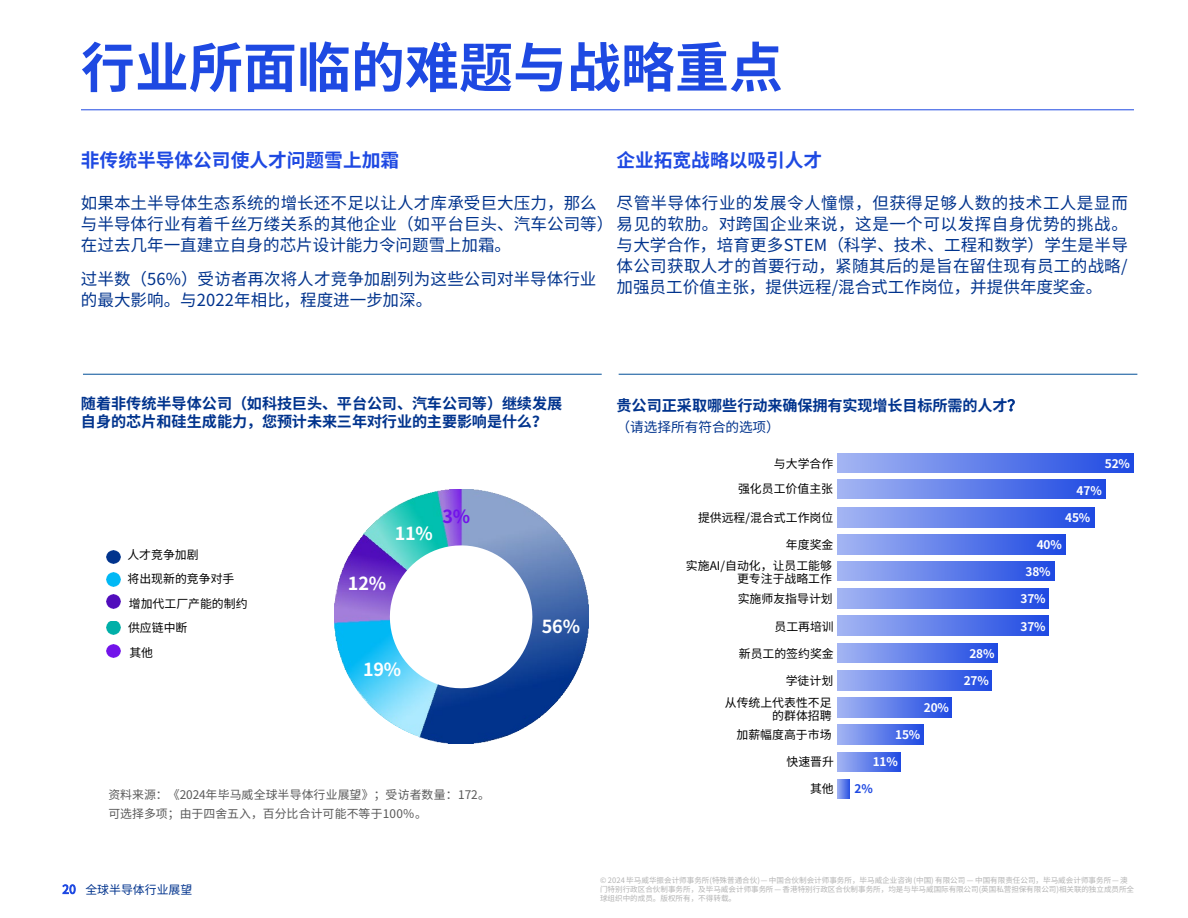
<style>
.page{position:relative;width:1188px;height:918px;background:#fff}
.page>*{position:absolute;margin:0;border:0;box-sizing:border-box;transform-origin:0 0}
.t1{font:700 54px "Noto Sans CJ Ksc";color:#1e49e2}
.t2{font:700 18.75px "Noto Sans CJ Ksc";color:#1e49e2}
.t3{font:700 18px "Noto Sans CJ Ksc";letter-spacing:-.01em;color:#fff}
.t4{font:700 18px "Noto Sans CJ Ksc";color:#7213ea}
.t5{font:16.5px/20.9px "Noto Sans CJ Ksc";color:#00338d}
.t6{font:16.5px "Noto Sans CJ Ksc";letter-spacing:.02em;color:#00338d}
.t7{font:700 15.15px/18px "Noto Sans CJ Ksc";color:#00338d}
.t8{font:13.65px "Noto Sans CJ Ksc";color:#00338d}
.t9{font:11.85px/24.6px "Noto Sans CJ Ksc";color:#000;text-align:right}
.t10{font:11.85px/19px "Noto Sans CJ Ksc";color:#595959}
.t11{font:700 11.85px "Noto Sans CJ Ksc";letter-spacing:-.015em;color:#fff}
.t12{font:11.85px "Noto Sans CJ Ksc";color:#00338d}
.t13{font:700 11.85px "Noto Sans CJ Ksc";color:#1e49e2}
.t14{font:7.5px/9px "Noto Sans CJ Ksc";color:#b3b3b3}
.s1{font-weight:400}
.s2{color:#1e49e2}
</style>
<div class="page">
<hr style="left:81px;top:109px;width:1053px;height:1px;background:#1e49e2">
<hr style="left:83px;top:374px;width:519px;height:1px;background:#004e98">
<hr style="left:619px;top:374px;width:518px;height:1px;background:#004e98">
<img style="left:838px;top:453px;width:296px;height:20px">
<img style="left:838px;top:479px;width:268px;height:20px">
<img style="left:838px;top:507px;width:256px;height:20px">
<img style="left:838px;top:535px;width:228px;height:19px">
<img style="left:838px;top:589px;width:211px;height:19px">
<img style="left:838px;top:561px;width:216px;height:20px">
<img style="left:838px;top:616px;width:211px;height:20px">
<img style="left:838px;top:643px;width:159px;height:20px">
<img style="left:838px;top:670px;width:153px;height:20px">
<img style="left:838px;top:698px;width:114px;height:19px">
<img style="left:838px;top:725px;width:85px;height:19px">
<img style="left:838px;top:752px;width:62px;height:19px">
<img style="left:838px;top:779px;width:11px;height:19px">
<img style="left:363px;top:490px;width:225px;height:254px">
<svg style="left:334px;top:535px;width:198px;height:202px"></svg>
<img style="left:107px;top:550px;width:13px;height:14px">
<svg style="left:107px;top:573px;width:13px;height:13px"></svg>
<img style="left:107px;top:594px;width:13px;height:14px">
<svg style="left:107px;top:621px;width:13px;height:13px"></svg>
<img style="left:107px;top:644px;width:13px;height:14px">
<h1 class="t1" style="left:81px;top:37px;width:704px">行业所面临的难题与战略重点</h1>
<p class="t2" style="left:81px;top:150px;width:320px">非传统半导体公司使人才问题雪上加霜</p>
<p class="t2" style="left:616px;top:150px;width:207px">企业拓宽战略以吸引人才</p>
<p class="t5" style="left:81px;top:193px;width:1049px">如果本土半导体生态系统的增长还不足以让人才库承受巨大压力，那么<br>与半导体行业有着千丝万缕关系的其他企业（如平台巨头、汽车公司等）易见的软肋。对跨国企业来说，这是一个可以发挥自身优势的挑战。在过去几年一直建立自身的芯片设计能力令问题雪上加霜。</p>
<p class="t5" style="left:81px;top:269px;width:517px">过半数（56%）受访者再次将人才竞争加剧列为这些公司对半导体行业的最大影响。与2022年相比，程度进一步加深。</p>
<p class="t6" style="left:616px;top:194px;width:513px">尽管半导体行业的发展令人憧憬，但获得足够人数的技术工人是显而</p>
<p class="t5" style="left:616px;top:235px;width:513px;text-align:justify">与大学合作，培育更多STEM（科学、技术、工程和数学）学生是半导体公司获取人才的首要行动，紧随其后的是旨在留住现有员工的战略/加强员工价值主张，提供远程/混合式工作岗位，并提供年度奖金。</p>
<p class="t7" style="left:81px;top:395px;width:483px">随着非传统半导体公司（如科技巨头、平台公司、汽车公司等）继续发展自身的芯片和硅生成能力，您预计未来三年对行业的主要影响是什么？</p>
<p class="t9" style="left:127px;top:542px;width:73px">人才竞争加剧</p>
<p class="t9" style="left:128px;top:567px;width:122px;text-align:left">将出现新的竞争对手增加代工厂产能的制约供应链中断<br>其他</p>
<p class="t3" style="left:395px;top:523px;width:40px">11%</p>
<p class="t4" style="left:442px;top:506px;width:29px">3%</p>
<p class="t3" style="left:348px;top:574px;width:40px">12%</p>
<p class="t3" style="left:363px;top:659px;width:40px">19%</p>
<p class="t10" style="left:108px;top:785px;width:383px">资料来源：《2024年毕马威全球半导体行业展望》；受访者数量：172。可选择多项；由于四舍五入，百分比合计可能不等于100％。</p>
<p class="t3" style="left:542px;top:616px;width:40px">56%</p>
<p class="t7" style="left:616px;top:397px;width:408px">贵公司正采取哪些行动来确保拥有实现增长目标所需的人才<span class="s1">？</span></p>
<p class="t8" style="left:616px;top:419px;width:165px">（请选择所有符合的选项）</p>
<p class="t9" style="left:774px;top:451px;width:61px">与大学合作</p>
<p class="t11" style="left:1105px;top:457px;width:27px">52%</p>
<p class="t9" style="left:738px;top:476px;width:97px">强化员工价值主张</p>
<p class="t9" style="left:698px;top:505px;width:137px">提供远程/混合式工作岗位</p>
<p class="t9" style="left:686px;top:559px;width:148px;line-height:13.4px">实施AI/自动化，让员工能够更专注于战略工作</p>
<p class="t9" style="left:738px;top:587px;width:97px">实施师友指导计划</p>
<p class="t9" style="left:786px;top:533px;width:49px">年度奖金</p>
<p class="t9" style="left:774px;top:614px;width:61px">员工再培训</p>
<p class="t9" style="left:739px;top:641px;width:97px">新员工的签约奖金</p>
<p class="t9" style="left:786px;top:668px;width:49px">学徒计划</p>
<p class="t9" style="left:725px;top:696px;width:108px;line-height:13.4px">从传统上代表性不足的群体招聘</p>
<p class="t9" style="left:737px;top:723px;width:97px">加薪幅度高于市场</p>
<p class="t9" style="left:786px;top:750px;width:49px">快速晋升</p>
<p class="t9" style="left:810px;top:777px;width:25px">其他</p>
<p class="t11" style="left:924px;top:701px;width:27px">20%</p>
<p class="t11" style="left:895px;top:728px;width:27px">15%</p>
<p class="t11" style="left:873px;top:755px;width:27px">11%</p>
<p class="t13" style="left:855px;top:782px;width:20px">2%</p>
<p class="t11" style="left:969px;top:647px;width:27px">28%</p>
<p class="t11" style="left:964px;top:674px;width:27px">27%</p>
<p class="t11" style="left:1077px;top:484px;width:27px">47%</p>
<p class="t11" style="left:1065px;top:511px;width:27px">45%</p>
<p class="t11" style="left:1037px;top:538px;width:27px">40%</p>
<p class="t11" style="left:1025px;top:565px;width:27px">38%</p>
<p class="t11" style="left:1021px;top:592px;width:27px">37%</p>
<p class="t11" style="left:1021px;top:620px;width:27px">37%</p>
<p class="t12" style="left:62px;top:883px;width:131px"><span class="s2">20</span> 全球半导体行业展望</p>
<p class="t14" style="left:600px;top:876px;width:529px">© 2024 毕马威华振会计师事务所特殊普通合伙) — 中国合伙制会计师事务所，毕马威企业咨询中国有限公司 — 中国有限责任公司，毕马威会计师事务所 澳</p>
<p class="t14" style="left:709px;top:876px;width:4px">(</p>
<p class="t14" style="left:914px;top:876px;width:4px">(</p>
<p class="t14" style="left:931px;top:876px;width:4px">)</p>
<p class="t14" style="left:1112px;top:876px;width:8px">—</p>
<p class="t14" style="left:775px;top:885px;width:8px">—</p>
<p class="t14" style="left:979px;top:885px;width:4px">(</p>
<p class="t14" style="left:1057px;top:885px;width:4px">)</p>
<p class="t14" style="left:600px;top:885px;width:535px">门特别行政区合伙制事务所，及毕马威会计师事务所 香港特别行政区合伙制事务所，均是与毕马威国际有限公司英国私营担保有限公司相关联的独立成员所全球组织中的成员。版权所有，不得转载。</p>
</div>
